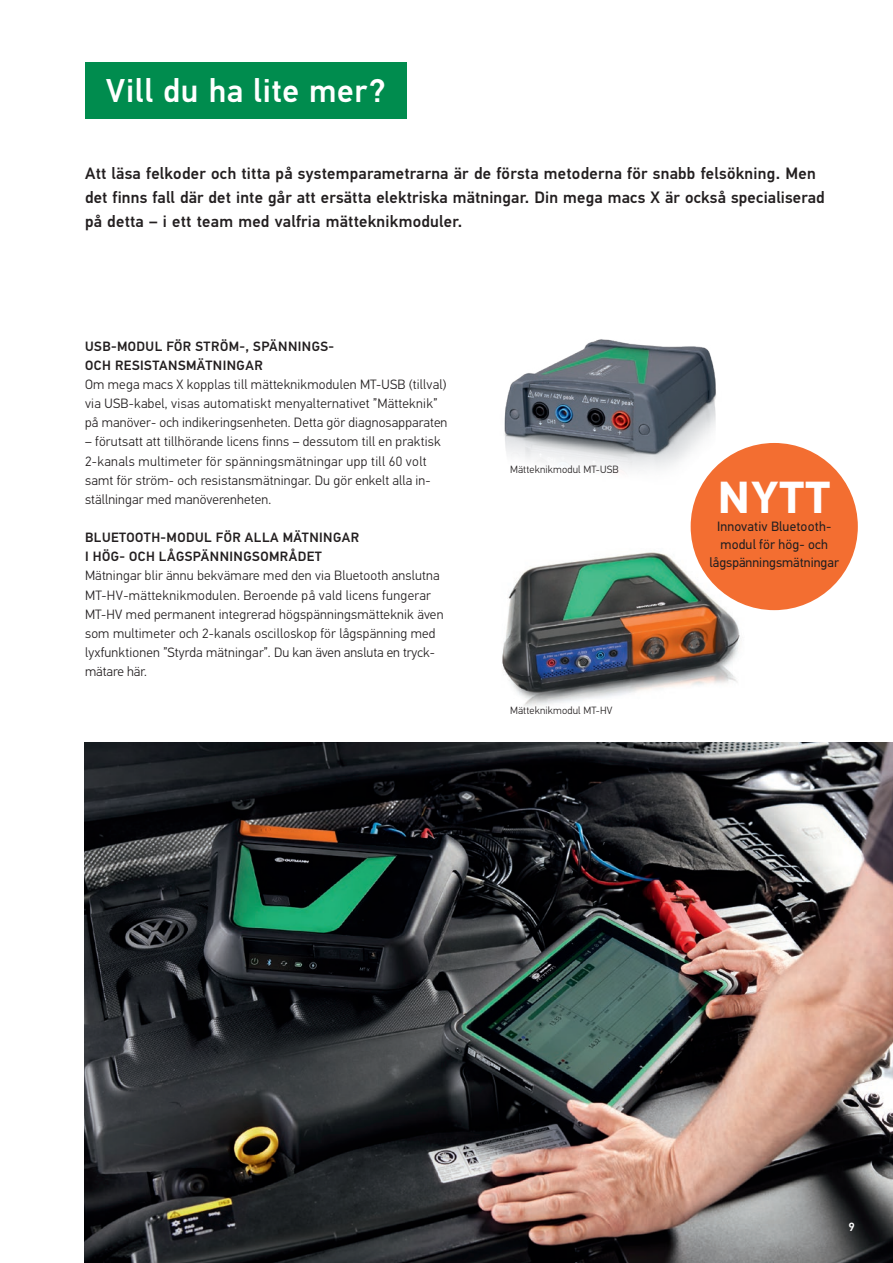
<style>
.page{position:relative;width:893px;height:1263px;background:#fff}
.page>*{position:absolute;margin:0;border:0;box-sizing:border-box;transform-origin:0 0}
.t1{font:700 45px "Hella DIN Universal";color:#fff}
.t2{font:500 33px "Hella DIN Universal";letter-spacing:.02em;color:#fff}
.t3{font:500 16.5px/24px "Hella DIN Universal";letter-spacing:.015em;color:#231f20}
.t4{font:300 13.5px/19.2px "Hella DIN Universal";letter-spacing:.015em;color:#231f20}
.t5{font:500 13.5px/19.2px "Hella DIN Universal";letter-spacing:.035em;color:#231f20}
.t6{font:13.5px/18px "Hella DIN Universal";letter-spacing:.01em;color:#231f20;text-align:center}
.t7{font:500 12px "Hella DIN Universal";color:#fff}
.t8{font:300 10.5px "Hella DIN Universal";letter-spacing:.015em;color:#231f20}
</style>
<div class="page">
<img style="left:502px;top:528px;width:248px;height:179px">
<img style="left:504px;top:339px;width:228px;height:186px">
<img style="left:84px;top:742px;width:809px;height:521px">
<div style="left:85px;top:62px;width:321px;height:57px;background:#008c4e"></div>
<div style="left:691px;top:443px;width:167px;height:167px;background:#f36e31;border-radius:50%"></div>
<h2 class="t2" style="left:106px;top:70px;width:281px">Vill du ha lite mer?</h2>
<p class="t3" style="left:85px;top:162px;width:741px">Att läsa felkoder och titta på systemparametrarna är de första metoderna för snabb felsökning. Men det finns fall där det inte går att ersätta elektriska mätningar. Din mega macs X är också specialiserad på detta – i ett team med valfria mätteknikmoduler.</p>
<p class="t5" style="left:85px;top:338px;width:251px">USB-MODUL FÖR STRÖM-, SPÄNNINGS-<br>OCH RESISTANSMÄTNINGAR</p>
<p class="t4" style="left:85px;top:376px;width:364px">Om mega macs X kopplas till mätteknikmodulen MT-USB (tillval) via USB-kabel, visas automatiskt menyalternativet ”Mätteknik” på manöver- och indikeringsenheten. Detta gör diagnosapparaten</p>
<p class="t4" style="left:85px;top:433px;width:357px">– förutsatt att tillhörande licens finns – dessutom till en praktisk 2-kanals multimeter för spänningsmätningar upp till 60 volt samt för ström- och resistansmätningar. Du gör enkelt alla in&shy;ställningar med manöverenheten.</p>
<p class="t5" style="left:85px;top:529px;width:276px">BLUETOOTH-MODUL FÖR ALLA MÄTNINGAR<br>I HÖG- OCH LÅGSPÄNNINGSOMRÅDET</p>
<p class="t4" style="left:85px;top:567px;width:360px">Mätningar blir ännu bekvämare med den via Bluetooth anslutna MT-HV-mätteknikmodulen. Beroende på vald licens fungerar MT-HV med permanent integrerad högspänningsmätteknik även som multimeter och 2-kanals oscilloskop för lågspänning med lyxfunktionen ”Styrda mätningar”. Du kan även ansluta en tryck&shy;mätare här.</p>
<p class="t8" style="left:510px;top:463px;width:110px">Mätteknikmodul MT-USB</p>
<p class="t8" style="left:510px;top:704px;width:104px">Mätteknikmodul MT-HV</p>
<h1 class="t1" style="left:718px;top:468px;width:114px">NYTT</h1>
<p class="t6" style="left:709px;top:518px;width:131px">Innovativ Bluetooth&shy;modul för hög- och lågspänningsmätningar</p>
<p class="t7" style="left:848px;top:1219px;width:8px">9</p>
</div>
